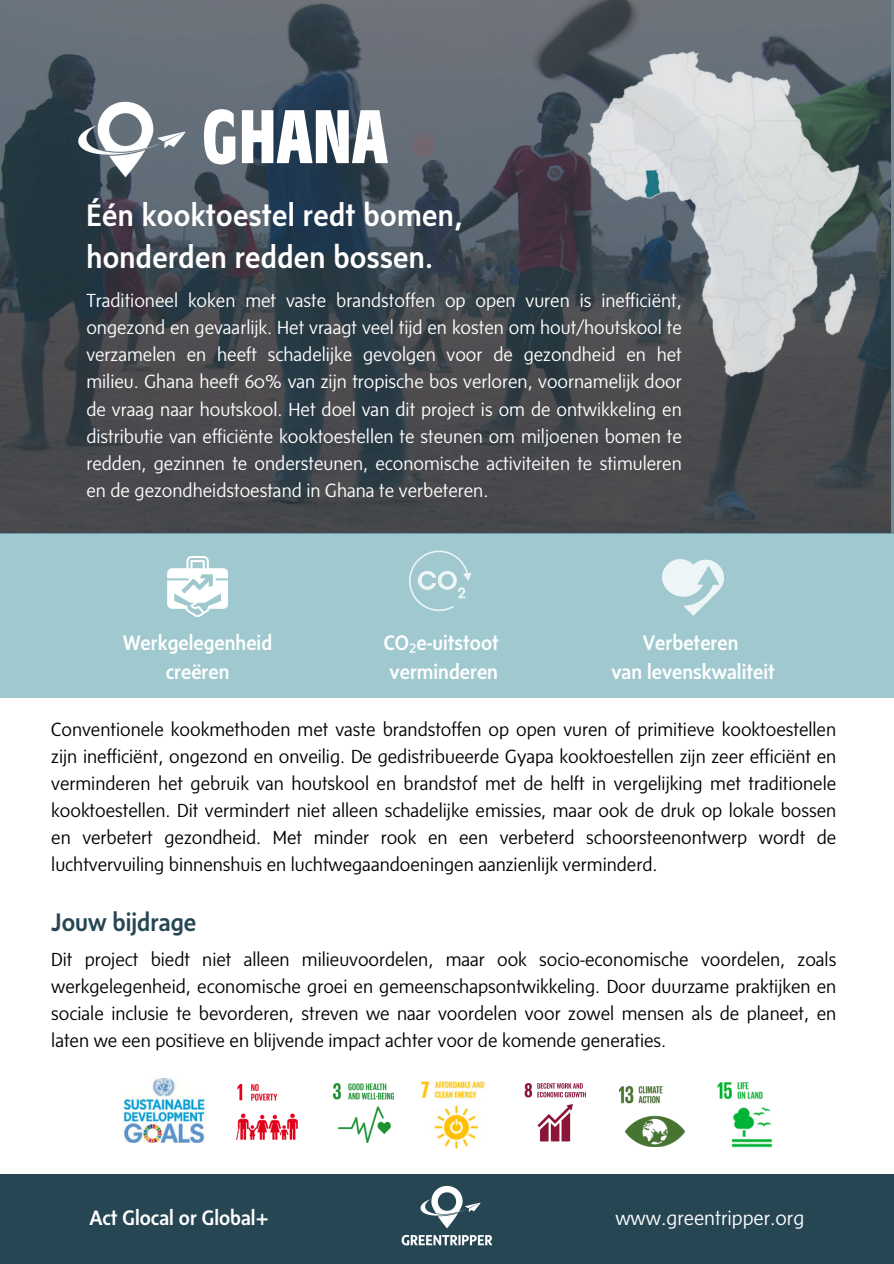
<style>
.page{position:relative;width:894px;height:1264px;background:#fff}
.page>*{position:absolute;margin:0;border:0;box-sizing:border-box;transform-origin:0 0}
.t1{font:79.35px "Antique Oli TOT Bol Con";color:#fff}
.t2{font:500 31.35px/42.8px "Sense";letter-spacing:.01em;color:#fff}
.t3{font:500 25.5px "Sense";color:#264653}
.t4{font:500 21px "Sense";color:#fff}
.t5{font:300 21px "Sense";color:#fff}
.t6{font:300 19.5px/27px "Sense";color:#000;text-align:justify}
.t7{font:300 19.5px/27px "Sense";color:#fff;text-align:justify}
.s1{font-family:"Noto Sans";font-weight:400}
</style>
<div class="page">
<svg style="left:0;top:0;width:893px;height:532px;background:#454c54"></svg>
<img style="left:0;top:70px;width:254px;height:110px">
<div style="left:0;top:1174px;width:893px;height:89px;background:#264653"></div>
<img style="left:401px;top:1185px;width:92px;height:61px">
<div style="left:0;top:533px;width:893px;height:165px;background:#9fc9cf"></div>
<svg style="left:409px;top:550px;width:62px;height:61px"></svg>
<svg style="left:662px;top:559px;width:62px;height:57px"></svg>
<img style="left:580px;top:41px;width:290px;height:351px">
<svg style="left:167px;top:556px;width:61px;height:60px"></svg>
<img style="left:333px;top:1083px;width:61px;height:59px">
<img style="left:619px;top:1086px;width:65px;height:60px">
<img style="left:122px;top:1077px;width:86px;height:65px">
<img style="left:236px;top:1084px;width:61px;height:55px">
<img style="left:421px;top:1081px;width:63px;height:67px">
<img style="left:717px;top:1082px;width:54px;height:66px">
<img style="left:524px;top:1083px;width:62px;height:59px">
<p class="t1" style="left:202px;top:107px;width:187px">GHANA</p>
<p class="t2" style="left:86px;top:196px;width:378px">Één kooktoestel redt bomen, honderden redden bossen.</p>
<p class="t7" style="left:86px;top:289px;width:596px">Traditioneel koken met vaste brandstoffen op open vuren is inefficiënt, ongezond en gevaarlijk. Het vraagt veel tijd en kosten om hout/houtskool te verzamelen en heeft schadelijke gevolgen voor de gezondheid en het milieu. Ghana heeft 60% van zijn tropische bos verloren, voornamelijk door de vraag naar houtskool. Het doel van dit project is om de ontwikkeling en distributie van efficiënte kooktoestellen te steunen om miljoenen bomen te redden, gezinnen te ondersteunen, economische activiteiten te stimuleren en de gezondheidstoestand in Ghana te verbeteren.</p>
<h4 class="t4" style="left:123px;top:633px;width:150px">Werkgelegenheid</h4>
<p class="t4" style="left:166px;top:662px;width:65px">creëren</p>
<p class="t4" style="left:384px;top:633px;width:116px">CO<span class="s1">₂</span>e-uitstoot</p>
<h3 class="t4" style="left:389px;top:662px;width:110px">verminderen</h3>
<p class="t4" style="left:642px;top:633px;width:97px">Verbeteren</p>
<p class="t4" style="left:611px;top:662px;width:165px">van levenskwaliteit</p>
<h1 class="t6" style="left:51px;top:716px;width:786px">Conventionele kookmethoden met vaste brandstoffen op open vuren of primitieve kooktoestellen zijn inefficiënt, ongezond en onveilig. De gedistribueerde Gyapa kooktoestellen zijn zeer efficiënt en verminderen het gebruik van houtskool en brandstof met de helft in vergelijking met traditionele kooktoestellen. Dit vermindert niet alleen schadelijke emissies, maar ook de druk op lokale bossen en verbetert gezondheid. Met minder rook en een verbeterd schoorsteenontwerp wordt de luchtvervuiling binnenshuis en luchtwegaandoeningen aanzienlijk verminderd.</h1>
<h2 class="t3" style="left:51px;top:911px;width:146px">Jouw bijdrage</h2>
<h4 class="t6" style="left:51px;top:946px;width:786px">Dit project biedt niet alleen milieuvoordelen, maar ook socio-economische voordelen, zoals werkgelegenheid, economische groei en gemeenschapsontwikkeling. Door duurzame praktijken en sociale inclusie te bevorderen, streven we naar voordelen voor zowel mensen als de planeet, en laten we een positieve en blijvende impact achter voor de komende generaties.</h4>
<h4 class="t4" style="left:89px;top:1209px;width:181px">Act Glocal or Global+</h4>
<p class="t5" style="left:615px;top:1209px;width:190px">www.greentripper.org</p>
</div>
